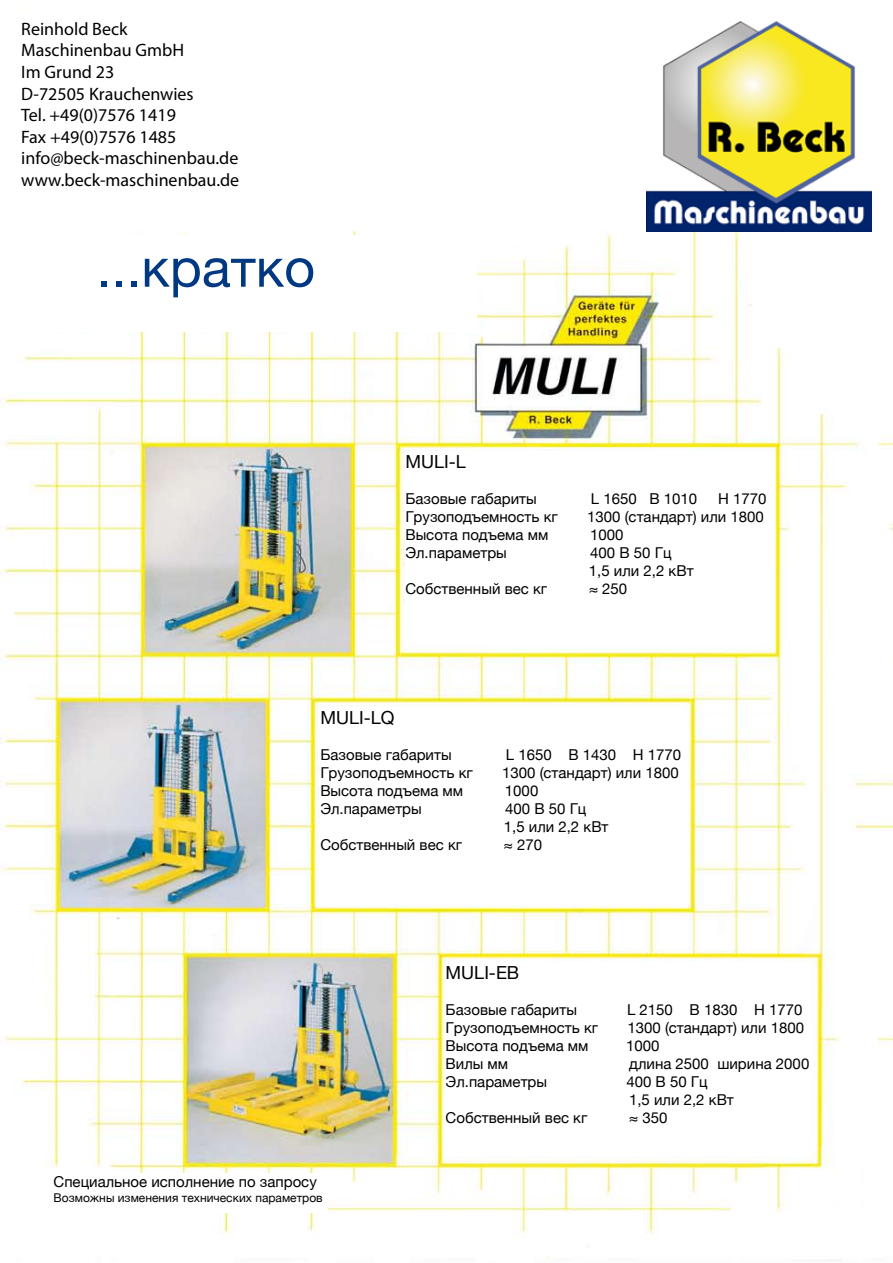
<style>
.page{position:relative;width:893px;height:1263px;background:#fff}
.page>*{position:absolute;margin:0;border:0;box-sizing:border-box;transform-origin:0 0}
.t1{font:54px "Helvetica Neue";color:#003882}
.t2{font:18px/21.6px "Myriad Pro";color:#000}
.t3{font:18px "Helvetica Neue";color:#000}
.t4{font:15px/18px "Helvetica Neue";color:#000}
.t5{font:12px "Helvetica Neue";color:#000}
</style>
<div class="page">
<img style="left:0;top:230px;width:893px;height:1031px">
<img style="left:646px;top:21px;width:226px;height:210px">
<div style="left:21px;top:235px;width:455px;height:97px;background:#fff"></div>
<div style="left:405px;top:451px;width:365px;height:193px;background:#fff"></div>
<div style="left:320px;top:707px;width:365px;height:193px;background:#fff"></div>
<div style="left:446px;top:962px;width:364px;height:193px;background:#fff"></div>
<div style="left:54px;top:1173px;width:274px;height:40px;background:#fff"></div>
<div style="left:841px;top:1144px;width:17px;height:71px;background:#fff"></div>
<p class="t2" style="left:21px;top:18px;width:219px">Reinhold Beck<br>Maschinenbau GmbH<br>Im Grund 23<br>D-72505 Krauchenwies<br>Tel. +49(0)7576 1419<br>Fax +49(0)7576 1485 info@beck-maschinenbau.de www.beck-maschinenbau.de</p>
<h1 class="t1" style="left:96px;top:235px;width:220px">...кратко</h1>
<p class="t3" style="left:405px;top:451px;width:62px">MULI-L</p>
<p class="t4" style="left:405px;top:489px;width:133px">Базовые габариты</p>
<p class="t4" style="left:591px;top:489px;width:108px">L 1650 В 1010</p>
<p class="t4" style="left:718px;top:489px;width:50px">Н 1770</p>
<p class="t4" style="left:405px;top:507px;width:154px">Грузоподъемность кг</p>
<p class="t4" style="left:587px;top:507px;width:178px">1300 (стандарт) или 1800</p>
<p class="t4" style="left:405px;top:525px;width:144px">Высота подъема мм</p>
<p class="t4" style="left:590px;top:525px;width:35px">1000</p>
<p class="t4" style="left:405px;top:543px;width:103px">Эл.параметры</p>
<p class="t4" style="left:589px;top:543px;width:106px">400 В 50 Гц<br>1,5 или 2,2 кВт</p>
<p class="t4" style="left:405px;top:579px;width:143px">Собственный вес кг</p>
<p class="t4" style="left:589px;top:579px;width:40px">≈ 250</p>
<p class="t3" style="left:320px;top:707px;width:76px">MULI-LQ</p>
<p class="t4" style="left:320px;top:745px;width:133px">Базовые габариты</p>
<p class="t4" style="left:506px;top:745px;width:177px">L 1650 В 1430 Н 1770</p>
<p class="t4" style="left:320px;top:763px;width:154px">Грузоподъемность кг</p>
<p class="t4" style="left:502px;top:763px;width:178px">1300 (стандарт) или 1800</p>
<p class="t4" style="left:320px;top:781px;width:144px">Высота подъема мм</p>
<p class="t4" style="left:505px;top:781px;width:35px">1000</p>
<p class="t4" style="left:320px;top:799px;width:103px">Эл.параметры</p>
<p class="t4" style="left:504px;top:799px;width:106px">400 В 50 Гц<br>1,5 или 2,2 кВт</p>
<p class="t4" style="left:320px;top:835px;width:143px">Собственный вес кг</p>
<p class="t4" style="left:504px;top:835px;width:40px">≈ 270</p>
<p class="t4" style="left:54px;top:1172px;width:265px">Специальное исполнение по запросу</p>
<p class="t5" style="left:54px;top:1190px;width:271px">Возможны изменения технических параметров</p>
<p class="t3" style="left:446px;top:962px;width:75px">MULI-EB</p>
<p class="t4" style="left:446px;top:1001px;width:133px">Базовые габариты</p>
<p class="t4" style="left:627px;top:1001px;width:177px">L 2150 В 1830 Н 1770</p>
<p class="t4" style="left:446px;top:1019px;width:154px">Грузоподъемность кг</p>
<p class="t4" style="left:627px;top:1019px;width:178px">1300 (стандарт) или 1800</p>
<p class="t4" style="left:446px;top:1037px;width:144px">Высота подъема мм</p>
<p class="t4" style="left:626px;top:1037px;width:35px">1000</p>
<p class="t4" style="left:446px;top:1055px;width:64px">Вилы мм</p>
<p class="t4" style="left:629px;top:1055px;width:182px">длина 2500 ширина 2000</p>
<p class="t4" style="left:446px;top:1073px;width:103px">Эл.параметры</p>
<p class="t4" style="left:626px;top:1073px;width:109px">400 В 50 Гц<br>1,5 или 2,2 кВт</p>
<p class="t4" style="left:446px;top:1109px;width:143px">Собственный вес кг</p>
<p class="t4" style="left:629px;top:1109px;width:40px">≈ 350</p>
</div>
